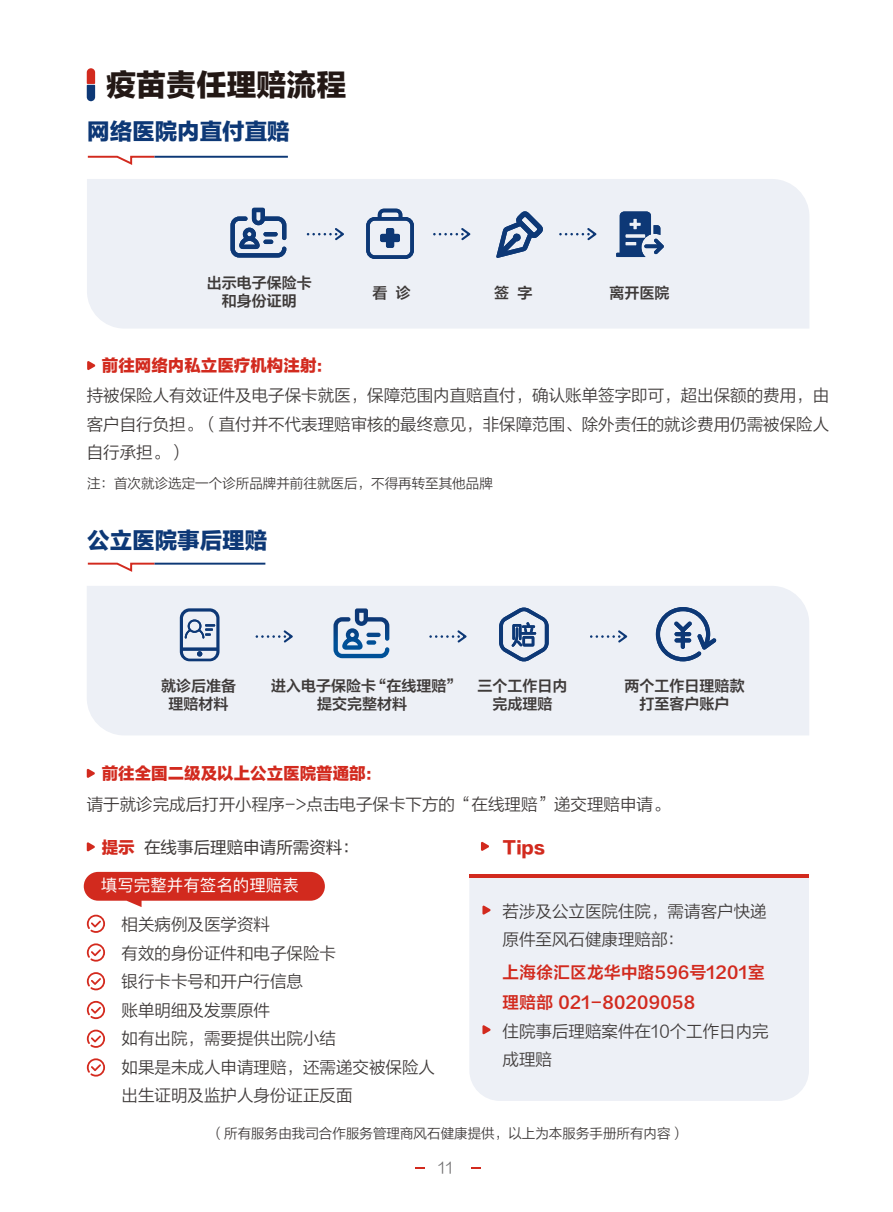
<style>
.page{position:relative;width:893px;height:1212px;background:#fff}
.page>*{position:absolute;margin:0;border:0;box-sizing:border-box;transform-origin:0 0}
.t1{font:30px "FZLTTHJW GB1 0";color:#231815}
.t2{font:22.5px "FZLTTHJW GB1 0";color:#0d3876}
.t3{font:16.5px/28.5px "FZLTXIHJW GB1 0";color:#3e3a39}
.t4{font:16.5px "FZLTTHJW GB1 0";color:#d22a1e}
.t5{font:16.5px/30px "FZLTZCHJW GB1 0";letter-spacing:.025em;color:#d22a1e}
.t6{font:16.5px "FZLTHJW GB1 0";color:#3e3a39}
.t7{font:16.5px "Ping Fang SC";color:#fff}
.t8{font:15px/18px "FZLTZCHJW GB1 0";color:#3e3a39;text-align:center}
.t9{font:15px "FZLTXIHJW GB1 0";color:#717071}
.t10{font:13.5px "FZLTXIHJW GB1 0";color:#3e3a39}
.s1{font-family:"FZLTTHJW GB1 0";color:#d22a1e}
</style>
<div class="page">
<div style="left:87px;top:179px;width:722px;height:150px;background:#edf0f6"></div>
<svg style="left:307px;top:228px;width:37px;height:12px"></svg>
<svg style="left:433px;top:228px;width:37px;height:12px"></svg>
<svg style="left:559px;top:228px;width:37px;height:12px"></svg>
<svg style="left:230px;top:208px;width:56px;height:50px;background:#8ea2c0"></svg>
<hr style="left:263px;top:232px;width:15px;height:4px;background:#0d3876;border-radius:2px">
<svg style="left:366px;top:209px;width:48px;height:50px;background:#92a5c2"></svg>
<svg style="left:496px;top:211px;width:47px;height:47px;background:#95a7c3"></svg>
<svg style="left:616px;top:211px;width:48px;height:46px;background:#6782a9"></svg>
<svg style="left:84px;top:872px;width:241px;height:35px"></svg>
<svg style="left:87px;top:915px;width:18px;height:18px"></svg>
<svg style="left:87px;top:943px;width:18px;height:18px"></svg>
<svg style="left:87px;top:972px;width:18px;height:18px"></svg>
<svg style="left:87px;top:1001px;width:18px;height:18px"></svg>
<svg style="left:87px;top:1029px;width:18px;height:19px"></svg>
<svg style="left:87px;top:1058px;width:18px;height:18px"></svg>
<div style="left:469px;top:877px;width:340px;height:224px;background:#edf0f6"></div>
<svg style="left:87px;top:842px;width:8px;height:10px"></svg>
<svg style="left:481px;top:842px;width:8px;height:9px"></svg>
<svg style="left:482px;top:905px;width:9px;height:10px"></svg>
<svg style="left:482px;top:1025px;width:9px;height:9px"></svg>
<hr style="left:469px;top:874px;width:340px;height:3px;background:#d22a1e">
<svg style="left:87px;top:562px;width:69px;height:10px"></svg>
<hr style="left:155px;top:563px;width:110px;height:2px;background:#0d3876">
<svg style="left:87px;top:155px;width:69px;height:10px"></svg>
<hr style="left:155px;top:156px;width:133px;height:2px;background:#0d3876">
<svg style="left:87px;top:68px;width:8px;height:33px"></svg>
<div style="left:87px;top:586px;width:722px;height:149px;background:#edf0f6"></div>
<svg style="left:256px;top:630px;width:37px;height:12px"></svg>
<svg style="left:429px;top:630px;width:38px;height:12px"></svg>
<svg style="left:590px;top:630px;width:37px;height:12px"></svg>
<svg style="left:180px;top:608px;width:40px;height:53px;background:#97aac5"></svg>
<svg style="left:499px;top:607px;width:50px;height:55px;background:#9aacc6"></svg>
<svg style="left:656px;top:607px;width:60px;height:54px;background:#a4b4cc"></svg>
<svg style="left:87px;top:361px;width:8px;height:9px"></svg>
<svg style="left:87px;top:769px;width:8px;height:9px"></svg>
<svg style="left:333px;top:608px;width:56px;height:50px;background:#92adcb"></svg>
<svg style="left:366px;top:633px;width:15px;height:4px"></svg>
<h1 class="t1" style="left:106px;top:67px;width:242px">疫苗责任理赔流程</h1>
<h2 class="t2" style="left:87px;top:118px;width:204px">网络医院内直付直赔</h2>
<p class="t8" style="left:207px;top:275px;width:106px">出示电子保险卡和身份证明</p>
<p class="t4" style="left:102px;top:356px;width:232px">前往网络内私立医疗机构注射：</p>
<p class="t8" style="left:372px;top:284px;width:40px">看 诊</p>
<p class="t8" style="left:494px;top:284px;width:40px">签 字</p>
<p class="t8" style="left:610px;top:284px;width:61px">离开医院</p>
<p class="t3" style="left:87px;top:382px;width:744px;text-align:justify">持被保险人有效证件及电子保卡就医，保障范围内直赔直付，确认账单签字即可，超出保额的费用，由客户自行负担。（直付并不代表理赔审核的最终意见，非保障范围、除外责任的就诊费用仍需被保险人自行承担。）</p>
<p class="t10" style="left:87px;top:476px;width:407px">注：首次就诊选定一个诊所品牌并前往就医后，不得再转至其他品牌</p>
<h2 class="t2" style="left:87px;top:526px;width:181px">公立医院事后理赔</h2>
<p class="t8" style="left:161px;top:678px;width:76px">就诊后准备理赔材料</p>
<p class="t8" style="left:271px;top:678px;width:192px">进入电子保险卡“在线理赔”提交完整材料</p>
<p class="t8" style="left:478px;top:678px;width:91px">三个工作日内完成理赔</p>
<p class="t8" style="left:625px;top:678px;width:121px">两个工作日理赔款打至客户账户</p>
<p class="t4" style="left:102px;top:763px;width:282px">前往全国二级及以上公立医院普通部：</p>
<p class="t3" style="left:87px;top:790px;width:584px">请于就诊完成后打开小程序-&gt;点击电子保卡下方的“在线理赔”递交理赔申请。</p>
<p class="t6" style="left:102px;top:838px;width:259px"><span class="s1">提示</span> 在线事后理赔申请所需资料：</p>
<p class="t4" style="left:503px;top:837px;width:44px">Tips</p>
<p class="t7" style="left:101px;top:874px;width:199px">填写完整并有签名的理赔表</p>
<p class="t3" style="left:122px;top:910px;width:315px">相关病例及医学资料<br>有效的身份证件和电子保险卡<br>银行卡卡号和开户行信息<br>账单明细及发票原件<br>如有出院，需要提供出院小结<br>如果是未成人申请理赔，还需递交被保险人出生证明及监护人身份证正反面</p>
<p class="t3" style="left:503px;top:897px;width:265px">若涉及公立医院住院，需请客户快递原件至风石健康理赔部：</p>
<p class="t5" style="left:503px;top:958px;width:264px">上海徐汇区龙华中路596号1201室理赔部 021-80209058</p>
<p class="t3" style="left:503px;top:1017px;width:268px">住院事后理赔案件在10个工作日内完成理赔</p>
<p class="t10" style="left:211px;top:1125px;width:475px">（所有服务由我司合作服务管理商风石健康提供，以上为本服务手册所有内容）</p>
<p class="t9" style="left:438px;top:1159px;width:16px">11</p>
</div>
